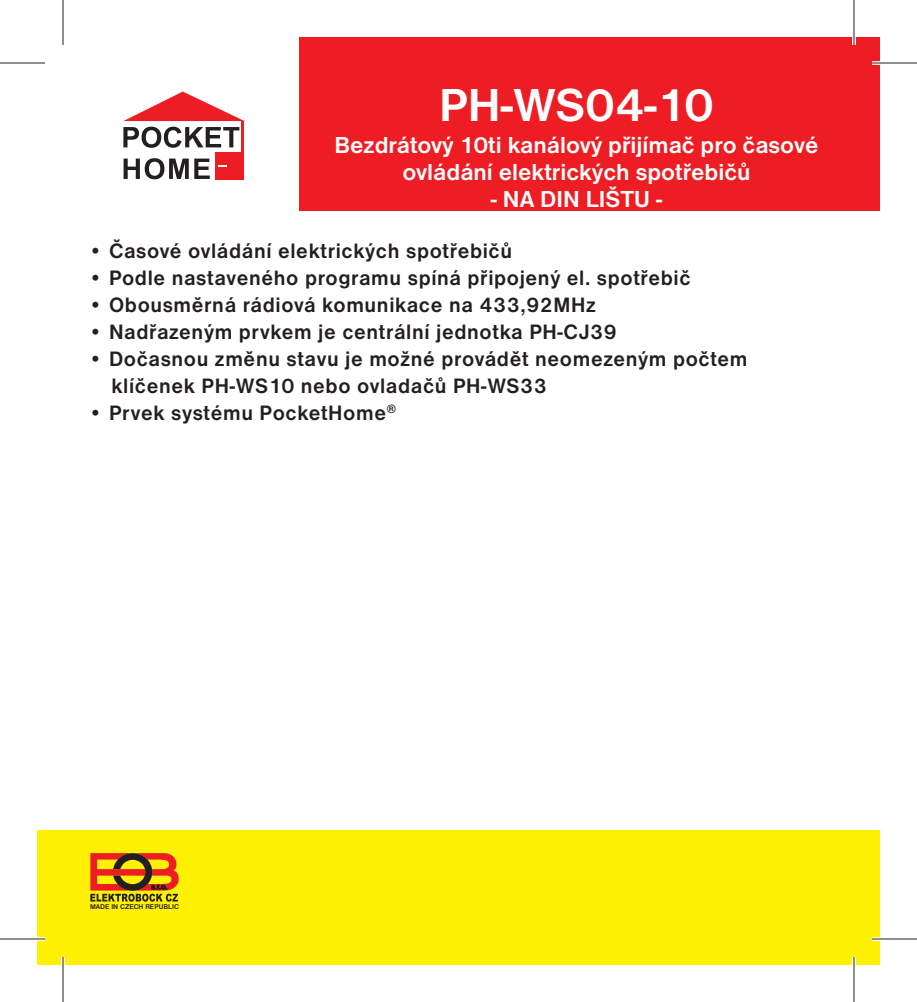
<style>
.page{position:relative;width:917px;height:1002px;background:#fff}
.page>*{position:absolute;margin:0;border:0;box-sizing:border-box;transform-origin:0 0}
.t1{font:700 48px "Nimbus Sans DOT";color:#fff}
.t2{font:700 24px/27px "Nimbus Sans DOT";color:#fff;text-align:center}
.t3{font:700 21.6px/27px "Nimbus Sans DOT";letter-spacing:.03em;color:#231f20}
.t4{font:700 7.2px "Nimbus Sans DOT";color:#231f20}
</style>
<div class="page">
<div style="left:299px;top:37px;width:580px;height:174px;background:#ee1d23"></div>
<svg style="left:123px;top:127px;width:116px;height:21px"></svg>
<svg style="left:124px;top:158px;width:86px;height:21px"></svg>
<svg style="left:123px;top:92px;width:121px;height:29px"></svg>
<hr style="left:241px;top:121px;width:3px;height:58px;background:#ee1d23">
<div style="left:216px;top:152px;width:26px;height:27px;background:#ee1d23"></div>
<svg style="left:218px;top:165px;width:8px;height:2px"></svg>
<div style="left:37px;top:830px;width:842px;height:134px;background:#fff101"></div>
<svg style="left:90px;top:853px;width:89px;height:49px"></svg>
<svg style="left:872px;top:61px;width:8px;height:4px"></svg>
<svg style="left:0;top:937px;width:45px;height:4px"></svg>
<svg style="left:872px;top:937px;width:45px;height:4px"></svg>
<svg style="left:61px;top:957px;width:4px;height:8px"></svg>
<svg style="left:852px;top:0;width:4px;height:45px"></svg>
<svg style="left:852px;top:957px;width:4px;height:45px"></svg>
<hr style="left:0;top:62px;width:45px;height:2px;background:#231f20">
<hr style="left:872px;top:62px;width:45px;height:2px;background:#231f20">
<hr style="left:0;top:938px;width:45px;height:1px;background:#231f20">
<hr style="left:872px;top:938px;width:45px;height:1px;background:#231f20">
<hr style="left:62px;top:0;width:2px;height:45px;background:#231f20">
<hr style="left:62px;top:957px;width:2px;height:45px;background:#231f20">
<hr style="left:853px;top:0;width:1px;height:45px;background:#231f20">
<hr style="left:853px;top:957px;width:1px;height:45px;background:#231f20">
<h1 class="t1" style="left:439px;top:87px;width:276px">PH-WS04-10</h1>
<p class="t2" style="left:335px;top:133px;width:485px">Bezdrátový 10ti kanálový přijímač pro časové ovládání elektrických spotřebičů</p>
<p class="t2" style="left:491px;top:187px;width:173px">- NA DIN LIŠTU -</p>
<p class="t3" style="left:89px;top:238px;width:425px">• Časové ovládání elektrických spotřebičů</p>
<p class="t3" style="left:89px;top:265px;width:604px">• Podle nastaveného programu spíná připojený el. spotřebič</p>
<p class="t3" style="left:89px;top:292px;width:509px">• Obousměrná rádiová komunikace na 433,92MHz</p>
<p class="t3" style="left:89px;top:319px;width:530px">• Nadřazeným prvkem je centrální jednotka PH-CJ39</p>
<p class="t3" style="left:111px;top:346px;width:637px;text-indent:-23px">• Dočasnou změnu stavu je možné provádět neomezeným počtem klíčenek PH-WS10 nebo ovladačů PH-WS33</p>
<p class="t3" style="left:89px;top:400px;width:309px">• Prvek systému PocketHome<sup>®</sup></p>
<p class="t4" style="left:90px;top:904px;width:90px">MADE IN CZECH REPUBLIC</p>
</div>
